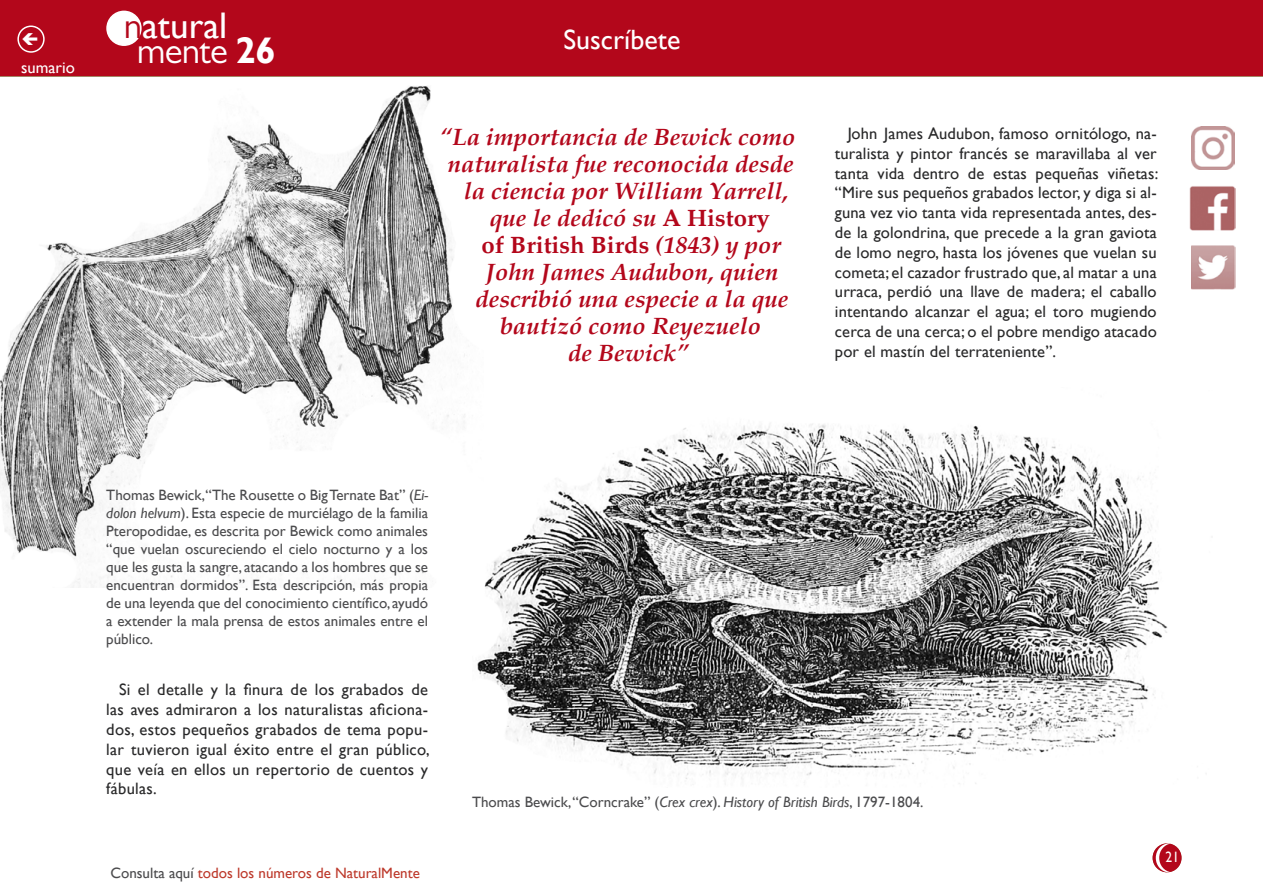
<style>
.page{position:relative;width:1263px;height:893px;background:#fff}
.page>*{position:absolute;margin:0;border:0;box-sizing:border-box;transform-origin:0 0}
.t1{font:37.05px "Gill Sans";color:#fff}
.t2{font:37.05px "Gill Sans MT Pro";letter-spacing:-.02em;color:#fff}
.t3{font:27.9px "Gill Sans";color:#fff}
.t4{font:italic 700 24px "Palatino";color:#b3071b}
.t5{font:700 24px "Palatino";color:#b3071b}
.t6{font:16.5px/19.8px "Gill Sans";letter-spacing:.01em;color:#282829;text-align:justify}
.t7{font:16.5px "Gill Sans";color:#fff}
.t8{font:15px/18px "Gill Sans";color:#4b4b4d;text-align:justify}
.t9{font:15px "Gill Sans";color:#bd392b}
.t10{font:15px "Gill Sans";color:#fff;scale:.9 1}
.s1{font-family:"Gill Sans MT Pro";color:#b3071b}
.s2{font-family:"Gill Sans";font-weight:700}
.s3{font-style:normal}
.s4{font-style:italic}
.s5{color:#4b4b4d}
</style>
<div class="page">
<img style="left:1190px;top:186px;width:45px;height:44px">
<img style="left:1191px;top:246px;width:44px;height:44px">
<div style="left:1153px;top:844px;width:28px;height:28px;background:#b3071b;border-radius:50%"></div>
<div style="left:1152px;top:843px;width:29px;height:29px;border:2px solid #b3071b;border-radius:50%"></div>
<div style="left:0;top:0;width:1263px;height:76px;background:#b3071b"></div>
<div style="left:107px;top:11px;width:34px;height:34px;background:#fff;border-radius:50%"></div>
<div style="left:106px;top:11px;width:36px;height:35px;border:2px solid #fff;border-radius:50%"></div>
<svg style="left:1155px;top:843px;width:16px;height:29px"></svg>
<div style="left:17px;top:26px;width:28px;height:27px;border:2px solid #fff;border-radius:50%"></div>
<img style="left:1191px;top:127px;width:43px;height:43px">
<img style="left:477px;top:424px;width:691px;height:360px">
<img style="left:0;top:86px;width:484px;height:502px">
<p class="t7" style="left:21px;top:58px;width:55px">sumario</p>
<h1 class="t1" style="left:124px;top:4px;width:105px"><span class="s1">n</span>atural</h1>
<h1 class="t2" style="left:137px;top:29px;width:140px">mente <span class="s2">26</span></h1>
<h2 class="t3" style="left:563px;top:23px;width:118px">Suscríbete</h2>
<h3 class="t4" style="left:440px;top:123px;width:357px">“La importancia de Bewick como</h3>
<h3 class="t4" style="left:448px;top:150px;width:348px">naturalista fue reconocida desde</h3>
<h3 class="t4" style="left:464px;top:177px;width:326px">la ciencia por William Yarrell,</h3>
<h3 class="t4" style="left:490px;top:204px;width:282px">que le dedicó su <span class="s3">A History</span></h3>
<h3 class="t5" style="left:482px;top:231px;width:301px">of British Birds <span class="s4">(1843) y por</span></h3>
<h3 class="t4" style="left:486px;top:258px;width:294px">John James Audubon, quien</h3>
<h3 class="t4" style="left:475px;top:285px;width:315px">describió una especie a la que</h3>
<h3 class="t4" style="left:500px;top:312px;width:262px">bautizó como Reyezuelo</h3>
<h3 class="t4" style="left:568px;top:339px;width:122px">de Bewick”</h3>
<p class="t6" style="left:835px;top:124px;width:325px;text-indent:13px">John James Audubon, famoso ornitólogo, na&shy;turalista y pintor francés se maravillaba al ver tanta vida dentro de estas pequeñas viñetas: “Mire sus pequeños grabados lector, y diga si al&shy;guna vez vio tanta vida representada antes, des&shy;de la golondrina, que precede a la gran gaviota de lomo negro, hasta los jóvenes que vuelan su cometa; el cazador frustrado que, al matar a una urraca, perdió una llave de madera; el caballo intentando alcanzar el agua; el toro mugiendo cerca de una cerca; o el pobre mendigo atacado por el mastín del terrateniente”.</p>
<p class="t8" style="left:106px;top:487px;width:323px">Thomas Bewick,“The Rousette o Big Ternate Bat” (<span class="s4">Ei&shy;dolon helvum</span>). Esta especie de murciélago de la familia Pteropodidae, es descrita por Bewick como animales “que vuelan oscureciendo el cielo nocturno y a los que les gusta la sangre, atacando a los hombres que se encuentran dormidos”. Esta descripción, más propia de una leyenda que del conocimiento científico, ayudó a extender la mala prensa de estos animales entre el público.</p>
<p class="t6" style="left:106px;top:680px;width:325px;text-indent:13px">Si el detalle y la finura de los grabados de las aves admiraron a los naturalistas aficiona&shy;dos, estos pequeños grabados de tema popu&shy;lar tuvieron igual éxito entre el gran público, que veía en ellos un repertorio de cuentos y fábulas.</p>
<p class="t9" style="left:110px;top:864px;width:311px"><span class="s5">Consulta aquí</span> todos los números de NaturalMente</p>
<p class="t8" style="left:472px;top:793px;width:453px">Thomas Bewick, “Corncrake” (<span class="s4">Crex crex</span>). <span class="s4">History of British Birds</span>, 1797-1804.</p>
<p class="t10" style="left:1165px;top:849px;width:16px">21</p>
</div>
